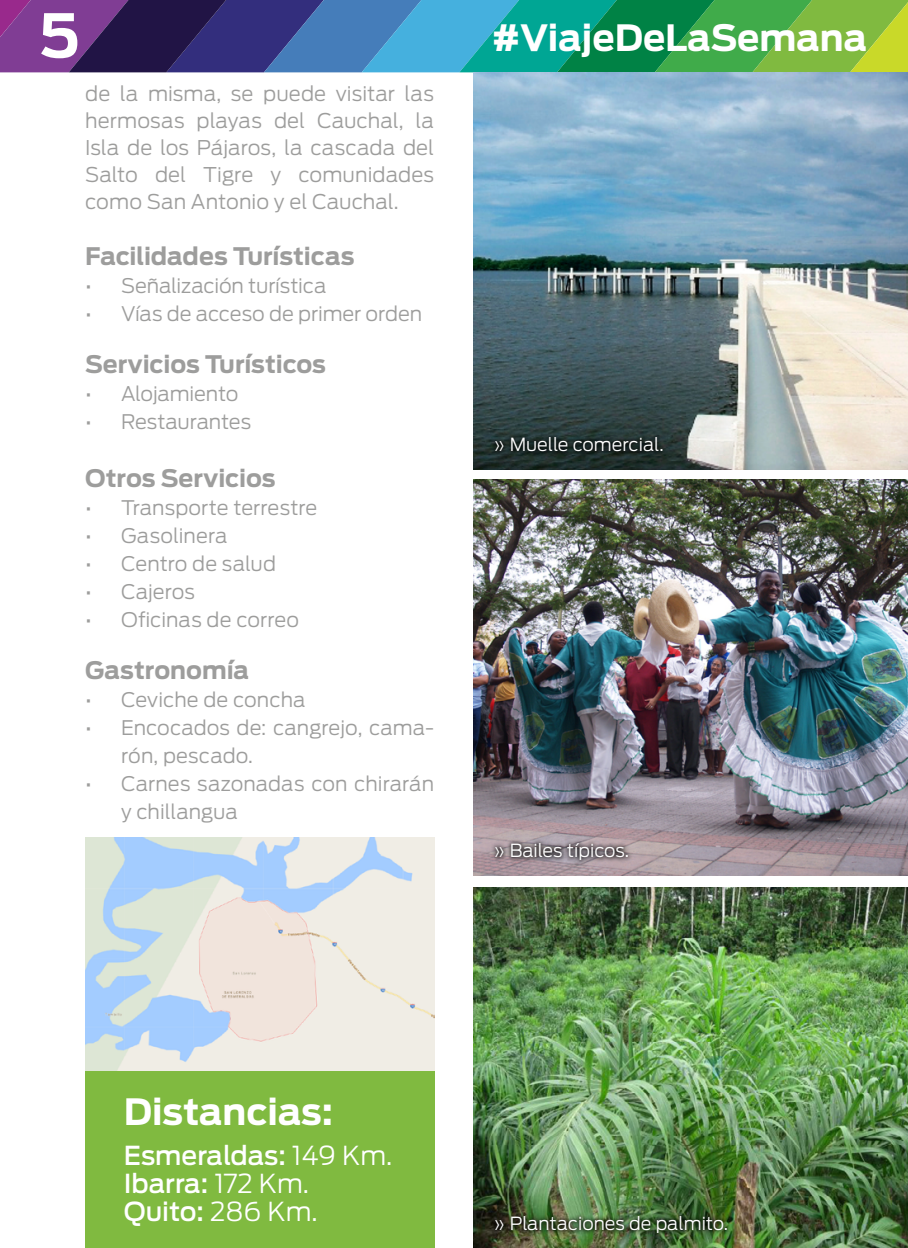
<style>
.page{position:relative;width:908px;height:1248px;background:#fff}
.page>*{position:absolute;margin:0;border:0;box-sizing:border-box;transform-origin:0 0}
.t1{font:700 60px "Antenna";color:#fff}
.t2{font:700 36px "Antenna";color:#fff}
.t3{font:500 26px/28px "Antenna";color:#fff}
.t4{font:700 24px "Antenna";letter-spacing:-.005em;color:#9d9d9c}
.t5{font:300 20.2px/27px "Antenna";color:#9d9d9c;text-align:justify}
.t6{font:300 20px/28px "Antenna";color:#9d9d9c}
.t7{font:300 18px "Antenna";color:#fff}
.s1{font-weight:300}
</style>
<div class="page">
<svg style="left:0;top:0;width:907px;height:72px;background:#417a78"></svg>
<img style="left:85px;top:837px;width:349px;height:234px">
<img style="left:473px;top:887px;width:434px;height:360px">
<img style="left:473px;top:479px;width:434px;height:396px">
<img style="left:473px;top:72px;width:434px;height:397px">
<div style="left:85px;top:1071px;width:349px;height:176px;background:#80ba40"></div>
<div style="left:490px;top:1210px;width:242px;height:27px;background:#000;opacity:.75"></div>
<div style="left:490px;top:838px;width:143px;height:27px;background:#000;opacity:.75"></div>
<div style="left:490px;top:432px;width:177px;height:25px;background:#000;opacity:.75"></div>
<h1 class="t1" style="left:39px;top:0;width:42px">5</h1>
<h2 class="t2" style="left:492px;top:17px;width:376px">#ViajeDeLaSemana</h2>
<p class="t5" style="left:85px;top:80px;width:350px">de la misma, se puede visitar las hermosas playas del Cauchal, la Isla de los Pájaros, la cascada del Salto del Tigre y comunidades como San Antonio y el Cauchal.</p>
<p class="t4" style="left:85px;top:242px;width:271px">Facilidades Turísticas</p>
<p class="t6" style="left:85px;top:271px;width:243px">• Señalización turística</p>
<p class="t6" style="left:85px;top:299px;width:338px">• Vías de acceso de primer orden</p>
<p class="t4" style="left:85px;top:350px;width:242px">Servicios Turísticos</p>
<p class="t6" style="left:85px;top:379px;width:155px">• Alojamiento</p>
<p class="t6" style="left:85px;top:407px;width:167px">• Restaurantes</p>
<p class="t4" style="left:85px;top:463px;width:192px">Otros Servicios</p>
<p class="t6" style="left:85px;top:493px;width:234px">• Transporte terrestre</p>
<p class="t6" style="left:85px;top:521px;width:144px">• Gasolinera</p>
<p class="t6" style="left:85px;top:549px;width:192px">• Centro de salud</p>
<p class="t6" style="left:85px;top:577px;width:111px">• Cajeros</p>
<p class="t6" style="left:85px;top:605px;width:215px">• Oficinas de correo</p>
<p class="t4" style="left:85px;top:655px;width:165px">Gastronomía</p>
<p class="t6" style="left:85px;top:685px;width:222px">• Ceviche de concha</p>
<p class="t6" style="left:121px;top:713px;width:314px;text-indent:-36px">• Encocados de: cangrejo, cama&shy;rón, pescado.</p>
<p class="t6" style="left:121px;top:769px;width:314px;text-indent:-36px">• Carnes sazonadas con chirarán y chillangua</p>
<p class="t7" style="left:493px;top:434px;width:172px">» Muelle comercial.</p>
<p class="t7" style="left:493px;top:839px;width:137px">» Bailes típicos.</p>
<h2 class="t2" style="left:124px;top:1089px;width:211px">Distancias:</h2>
<h3 class="t3" style="left:124px;top:1141px;width:270px">Esmeraldas: <span class="s1">149 Km.<br></span>Ibarra: <span class="s1">172 Km.<br></span>Quito: <span class="s1">286 Km.</span></h3>
<p class="t7" style="left:493px;top:1212px;width:236px">» Plantaciones de palmito.</p>
</div>
